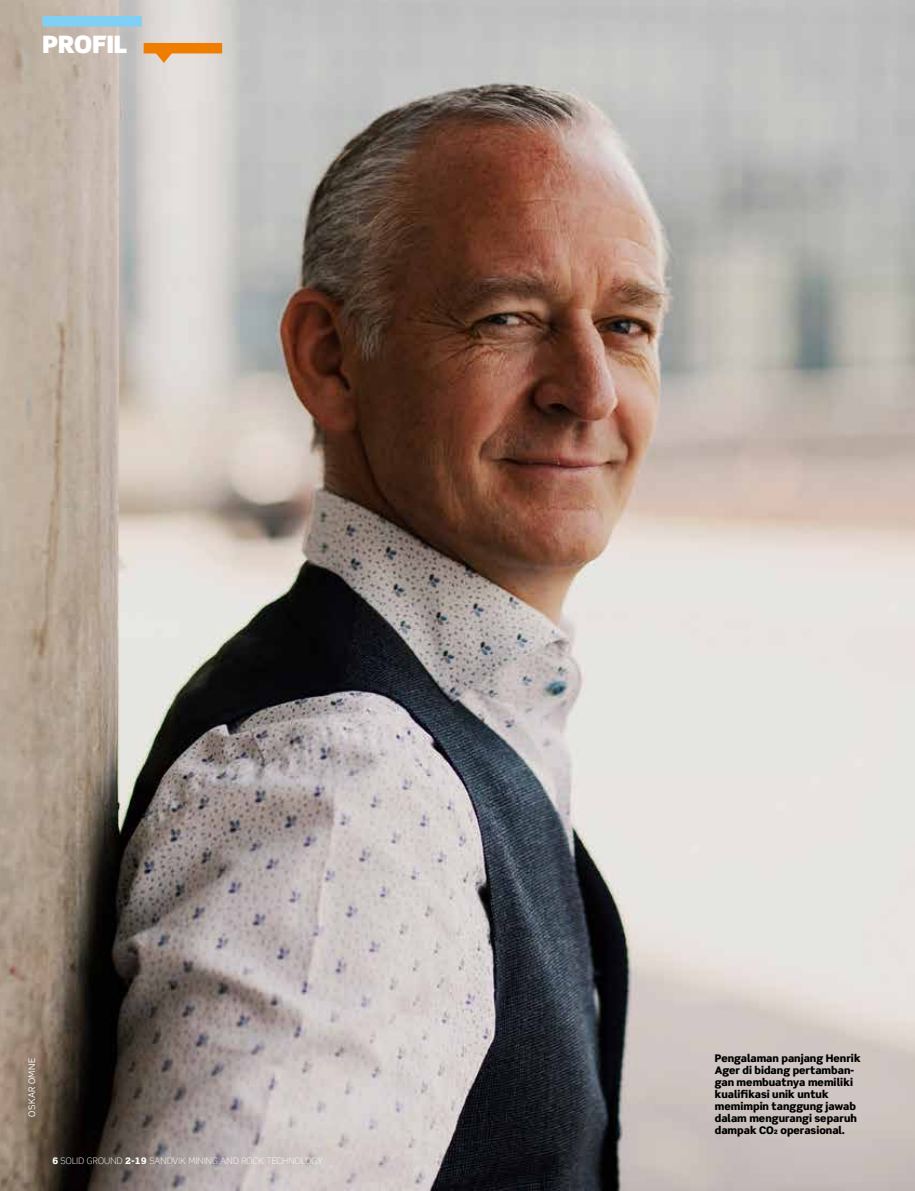
<style>
.page{position:relative;width:915px;height:1191px;background:#fff}
.page>*{position:absolute;margin:0;border:0;box-sizing:border-box;transform-origin:0 0}
.t1{font:900 24px "Scene Pro";color:#fff}
.t2{font:900 10.5px/12px "Scene Pro";color:#000}
.t3{font:300 9px "Scene Pro";letter-spacing:.025em;color:#fff}
.t4{font:9px "Scene Pro";letter-spacing:.03em;color:#fff}
.s1{font-weight:900}
</style>
<div class="page">
<img style="left:0;top:0;width:914px;height:1191px">
<div style="left:144px;top:43px;width:78px;height:10px;background:#ef7d00"></div>
<div style="left:43px;top:16px;width:99px;height:11px;background:#80cff5"></div>
<svg style="left:153px;top:53px;width:21px;height:11px"></svg>
<h1 class="t1" style="left:43px;top:29px;width:86px">PROFIL</h1>
<p class="t4" style="left:26px;top:1116px;width:60px;rotate:-90deg">OSKAR OMNE</p>
<p class="t3" style="left:52px;top:1155px;width:272px"><span class="s1">6</span> SOLID GROUND <span class="s1">2-19</span> SANDVIK MINING AND ROCK TECHNOLOGY</p>
<p class="t2" style="left:714px;top:1052px;width:147px">Pengalaman panjang Henrik<br>Ager di bidang pertamban&shy;gan membuatnya memiliki kualifikasi unik untuk memimpin tanggung jawab dalam mengurangi separuh dampak CO2 operasional.</p>
</div>
